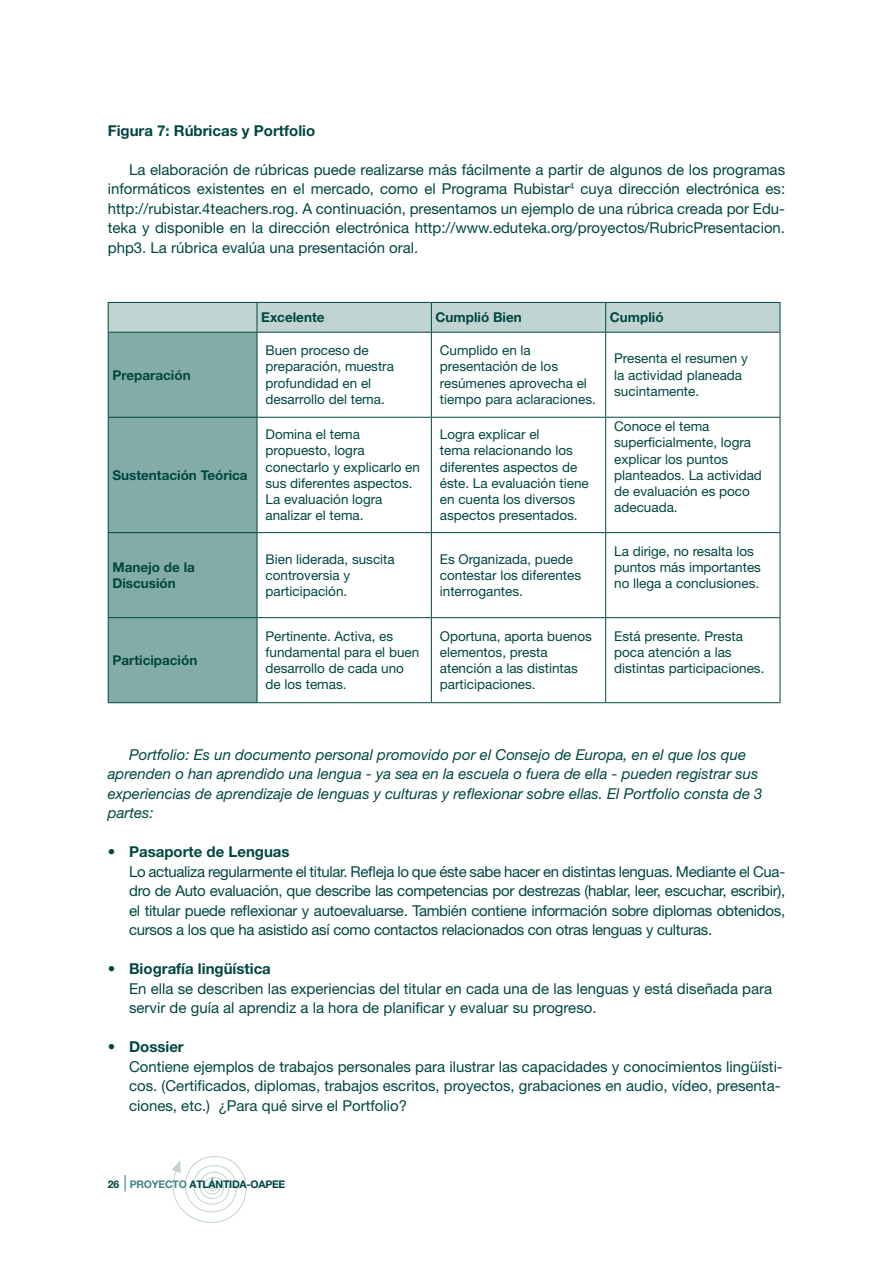
<style>
.page{position:relative;width:893px;height:1263px;background:#fff}
.page>*{position:absolute;margin:0;border:0;box-sizing:border-box;transform-origin:0 0}
.t1{font:15px/19.5px "Helvetica Neue LT Std";color:#004740;text-align:justify}
.t2{font:italic 15px/19.5px "Helvetica Neue LT Std";color:#004740}
.t3{font:700 15px "Helvetica Neue LT Std";color:#004740}
.t4{font:13.5px/16.2px "Helvetica Neue LT Std";color:#004740}
.t5{font:700 13.5px/16.2px "Helvetica Neue LT Std";color:#004740}
.t6{font:700 10.5px "Helvetica Neue LT Std";letter-spacing:-.025em;color:#004740}
.s1{font-weight:400;font-size:16.5px;color:#468580}
.s2{color:#468580}
</style>
<div class="page">
<svg style="left:172px;top:1156px;width:75px;height:67px"></svg>
<div style="left:109px;top:333px;width:148px;height:369px;background:#84aca7"></div>
<svg style="left:108px;top:302px;width:673px;height:30px;background:#b6cdcb"></svg>
<hr style="left:108px;top:332px;width:149px;height:1px;background:#004740">
<hr style="left:108px;top:333px;width:1px;height:84px;background:#004740">
<hr style="left:257px;top:332px;width:174px;height:1px;background:#004740">
<hr style="left:257px;top:333px;width:1px;height:84px;background:#004740">
<hr style="left:431px;top:332px;width:175px;height:1px;background:#004740">
<hr style="left:431px;top:333px;width:1px;height:84px;background:#004740">
<hr style="left:606px;top:332px;width:174px;height:1px;background:#004740">
<hr style="left:605px;top:333px;width:1px;height:84px;background:#004740">
<hr style="left:780px;top:333px;width:1px;height:84px;background:#004740">
<hr style="left:108px;top:417px;width:149px;height:1px;background:#004740">
<hr style="left:108px;top:418px;width:1px;height:114px;background:#004740">
<hr style="left:257px;top:417px;width:174px;height:1px;background:#004740">
<hr style="left:257px;top:418px;width:1px;height:114px;background:#004740">
<hr style="left:431px;top:417px;width:175px;height:1px;background:#004740">
<hr style="left:431px;top:418px;width:1px;height:114px;background:#004740">
<hr style="left:606px;top:417px;width:174px;height:1px;background:#004740">
<hr style="left:605px;top:418px;width:1px;height:114px;background:#004740">
<hr style="left:780px;top:418px;width:1px;height:114px;background:#004740">
<hr style="left:108px;top:532px;width:149px;height:1px;background:#004740">
<hr style="left:108px;top:533px;width:1px;height:84px;background:#004740">
<hr style="left:257px;top:532px;width:174px;height:1px;background:#004740">
<hr style="left:257px;top:533px;width:1px;height:84px;background:#004740">
<hr style="left:431px;top:532px;width:175px;height:1px;background:#004740">
<hr style="left:431px;top:533px;width:1px;height:84px;background:#004740">
<hr style="left:606px;top:532px;width:174px;height:1px;background:#004740">
<hr style="left:605px;top:533px;width:1px;height:84px;background:#004740">
<hr style="left:780px;top:533px;width:1px;height:84px;background:#004740">
<hr style="left:108px;top:617px;width:149px;height:1px;background:#004740">
<hr style="left:108px;top:618px;width:1px;height:84px;background:#004740">
<hr style="left:257px;top:617px;width:174px;height:1px;background:#004740">
<hr style="left:257px;top:618px;width:1px;height:84px;background:#004740">
<hr style="left:431px;top:617px;width:175px;height:1px;background:#004740">
<hr style="left:431px;top:618px;width:1px;height:84px;background:#004740">
<hr style="left:606px;top:617px;width:174px;height:1px;background:#004740">
<hr style="left:605px;top:618px;width:1px;height:84px;background:#004740">
<hr style="left:780px;top:618px;width:1px;height:84px;background:#004740">
<hr style="left:108px;top:702px;width:149px;height:1px;background:#004740">
<hr style="left:257px;top:702px;width:174px;height:1px;background:#004740">
<hr style="left:431px;top:702px;width:175px;height:1px;background:#004740">
<hr style="left:606px;top:702px;width:174px;height:1px;background:#004740">
<p class="t3" style="left:108px;top:121px;width:209px">Figura 7: Rúbricas y Portfolio</p>
<p class="t1" style="left:108px;top:159px;width:679px;text-indent:21px">La elaboración de rúbricas puede realizarse más fácilmente a partir de algunos de los programas informáticos existentes en el mercado, como el Programa Rubistar<sup>4</sup> cuya dirección electrónica es: http://rubistar.4teachers.rog. A continuación, presentamos un ejemplo de una rúbrica creada por Edu&shy;teka y disponible en la dirección electrónica http://www.eduteka.org/proyectos/RubricPresentacion. php3. La rúbrica evalúa una presentación oral.</p>
<p class="t5" style="left:112px;top:366px;width:80px">Preparación</p>
<p class="t5" style="left:112px;top:466px;width:137px">Sustentación Teórica</p>
<p class="t5" style="left:261px;top:309px;width:65px">Excelente</p>
<p class="t5" style="left:436px;top:309px;width:88px">Cumplió Bien</p>
<p class="t5" style="left:610px;top:309px;width:55px">Cumplió</p>
<p class="t4" style="left:265px;top:342px;width:130px">Buen proceso de preparación, muestra profundidad en el desarrollo del tema.</p>
<p class="t4" style="left:440px;top:342px;width:158px">Cumplido en la presentación de los resúmenes aprovecha el tiempo para aclaraciones.</p>
<p class="t4" style="left:614px;top:350px;width:135px">Presenta el resumen y la actividad planeada sucintamente.</p>
<p class="t4" style="left:265px;top:426px;width:156px">Domina el tema propuesto, logra conectarlo y explicarlo en sus diferentes aspectos.<br>La evaluación logra analizar el tema.</p>
<p class="t4" style="left:440px;top:426px;width:151px">Logra explicar el<br>tema relacionando los diferentes aspectos de éste. La evaluación tiene en cuenta los diversos aspectos presentados.</p>
<p class="t4" style="left:614px;top:418px;width:149px">Conoce el tema superficialmente, logra explicar los puntos planteados. La actividad de evaluación es poco adecuada.</p>
<p class="t5" style="left:112px;top:559px;width:84px">Manejo de la<br>Discusión</p>
<p class="t4" style="left:265px;top:551px;width:131px">Bien liderada, suscita controversia y participación.</p>
<p class="t4" style="left:440px;top:551px;width:143px">Es Organizada, puede contestar los diferentes interrogantes.</p>
<p class="t4" style="left:614px;top:543px;width:148px">La dirige, no resalta los puntos más importantes no llega a conclusiones.</p>
<p class="t5" style="left:112px;top:652px;width:86px">Participación</p>
<p class="t4" style="left:265px;top:628px;width:155px">Pertinente. Activa, es fundamental para el buen desarrollo de cada uno de los temas.</p>
<p class="t4" style="left:440px;top:628px;width:154px">Oportuna, aporta buenos elementos, presta atención a las distintas participaciones.</p>
<p class="t4" style="left:614px;top:628px;width:152px">Está presente. Presta poca atención a las distintas participaciones.</p>
<p class="t2" style="left:108px;top:744px;width:656px;text-indent:21px">Portfolio: Es un documento personal promovido por el Consejo de Europa, en el que los que aprenden o han aprendido una lengua - ya sea en la escuela o fuera de ella - pueden registrar sus experiencias de aprendizaje de lenguas y culturas y reflexionar sobre ellas. El Portfolio consta de 3 partes:</p>
<p class="t3" style="left:108px;top:843px;width:183px">• Pasaporte de Lenguas</p>
<p class="t1" style="left:129px;top:861px;width:658px">Lo actualiza regularmente el titular. Refleja lo que éste sabe hacer en distintas lenguas. Mediante el Cua&shy;dro de Auto evaluación, que describe las competencias por destrezas (hablar, leer, escuchar, escribir), el titular puede reflexionar y autoevaluarse. También contiene información sobre diplomas obtenidos, cursos a los que ha asistido así como contactos relacionados con otras lenguas y culturas.</p>
<p class="t3" style="left:108px;top:960px;width:165px">• Biografía lingüística</p>
<p class="t1" style="left:129px;top:978px;width:645px">En ella se describen las experiencias del titular en cada una de las lenguas y está diseñada para servir de guía al aprendiz a la hora de planificar y evaluar su progreso.</p>
<p class="t3" style="left:108px;top:1038px;width:77px">• Dossier</p>
<p class="t1" style="left:129px;top:1056px;width:655px;text-align:left">Contiene ejemplos de trabajos personales para ilustrar las capacidades y conocimientos lingüísti&shy;cos. (Certificados, diplomas, trabajos escritos, proyectos, grabaciones en audio, vídeo, presenta&shy;ciones, etc.) ¿Para qué sirve el Portfolio?</p>
<p class="t6" style="left:108px;top:1178px;width:151px">26 <span class="s1">|</span> <span class="s2">proyecto</span> atlántida-OAPEE</p>
</div>
